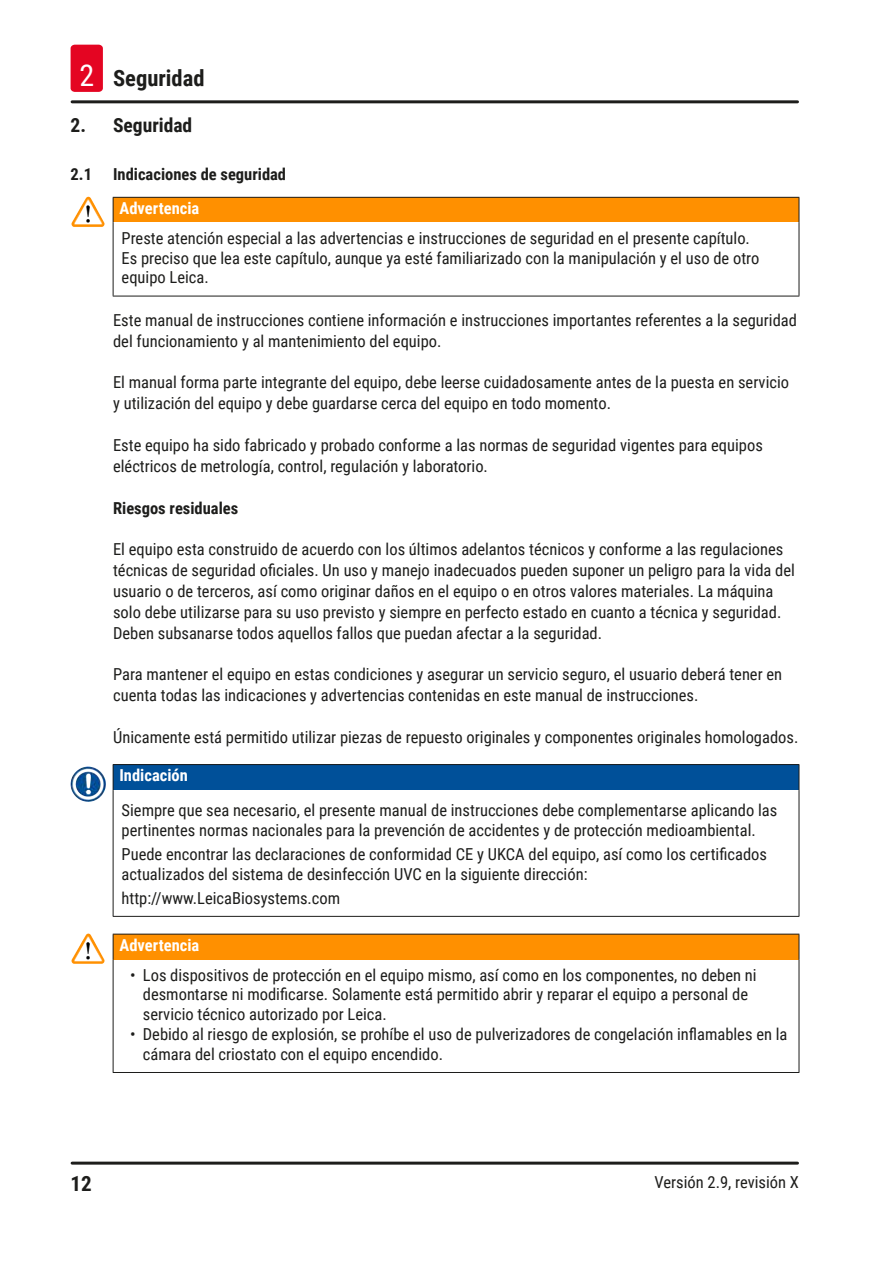
<style>
.page{position:relative;width:893px;height:1263px;background:#fff}
.page>*{position:absolute;margin:0;border:0;box-sizing:border-box;transform-origin:0 0}
.t1{font:700 22.5px "Roboto Condensed";color:#1d1d1b}
.t2{font:700 21px "Roboto Condensed";color:#1d1d1b}
.t3{font:700 19.5px "Roboto Condensed";color:#1d1d1b}
.Description_text{font:16.5px/20.9px "Roboto Condensed";color:#1d1d1b}
.Source_of_danger{font:16.5px/19.8px "Roboto Condensed";color:#1d1d1b}
.Subheading{font:700 16.5px "Roboto Condensed";color:#1d1d1b}
.Signalword__no_use_a{font:700 16.5px "Roboto Condensed";color:#fff}
.s1{font-weight:400;font-size:30px;color:#fff}
</style>
<div class="page">
<hr style="left:72px;top:1161px;width:725px;height:3px;background:#1d1d1b">
<hr style="left:72px;top:100px;width:725px;height:3px;background:#1d1d1b">
<div style="left:71px;top:45px;width:32px;height:47px;background:#e40522;border-radius:4px"></div>
<div style="left:113px;top:197px;width:686px;height:26px;background:#ff9000"></div>
<hr style="left:113px;top:223px;width:1px;height:73px;background:#1d1d1b">
<hr style="left:799px;top:223px;width:1px;height:73px;background:#1d1d1b">
<hr style="left:113px;top:296px;width:686px;height:1px;background:#1d1d1b">
<hr style="left:113px;top:197px;width:686px;height:1px;background:#1d1d1b">
<svg style="left:113px;top:198px;width:1px;height:25px"></svg>
<svg style="left:799px;top:198px;width:1px;height:25px"></svg>
<img style="left:74px;top:197px;width:14px;height:23px">
<div style="left:113px;top:764px;width:686px;height:26px;background:#005099"></div>
<hr style="left:113px;top:790px;width:1px;height:126px;background:#1d1d1b">
<hr style="left:799px;top:790px;width:1px;height:126px;background:#1d1d1b">
<hr style="left:113px;top:916px;width:686px;height:1px;background:#1d1d1b">
<hr style="left:113px;top:764px;width:686px;height:1px;background:#1d1d1b">
<svg style="left:113px;top:765px;width:1px;height:25px"></svg>
<svg style="left:799px;top:765px;width:1px;height:25px"></svg>
<img style="left:71px;top:767px;width:26px;height:35px">
<div style="left:113px;top:934px;width:686px;height:26px;background:#ff9000"></div>
<hr style="left:113px;top:960px;width:1px;height:112px;background:#1d1d1b">
<hr style="left:799px;top:960px;width:1px;height:112px;background:#1d1d1b">
<hr style="left:113px;top:1072px;width:686px;height:1px;background:#1d1d1b">
<hr style="left:113px;top:934px;width:686px;height:1px;background:#1d1d1b">
<svg style="left:113px;top:934px;width:1px;height:26px"></svg>
<svg style="left:799px;top:934px;width:1px;height:26px"></svg>
<img style="left:74px;top:934px;width:14px;height:22px">
<h1 class="t1" style="left:79px;top:63px;width:127px"><span class="s1">2</span> Seguridad</h1>
<p class="t3" style="left:71px;top:111px;width:123px">2. Seguridad</p>
<p class="Subheading" style="left:71px;top:162px;width:23px">2.1</p>
<p class="Subheading" style="left:113px;top:162px;width:175px">Indicaciones de seguridad</p>
<p class="Signalword__no_use_a" style="left:119px;top:196px;width:81px">Advertencia</p>
<p class="Source_of_danger" style="left:122px;top:227px;width:639px">Preste atención especial a las advertencias e instrucciones de seguridad en el presente capítulo.<br>Es preciso que lea este capítulo, aunque ya esté familiarizado con la manipulación y el uso de otro equipo Leica.</p>
<p class="Description_text" style="left:113px;top:309px;width:685px">Este manual de instrucciones contiene información e instrucciones importantes referentes a la seguridad del funcionamiento y al mantenimiento del equipo.</p>
<p class="Description_text" style="left:113px;top:372px;width:678px">El manual forma parte integrante del equipo, debe leerse cuidadosamente antes de la puesta en servicio y utilización del equipo y debe guardarse cerca del equipo en todo momento.</p>
<p class="Description_text" style="left:113px;top:434px;width:651px">Este equipo ha sido fabricado y probado conforme a las normas de seguridad vigentes para equipos eléctricos de metrología, control, regulación y laboratorio.</p>
<p class="Subheading" style="left:113px;top:496px;width:127px">Riesgos residuales</p>
<p class="Description_text" style="left:113px;top:538px;width:683px">El equipo esta construido de acuerdo con los últimos adelantos técnicos y conforme a las regulaciones técnicas de seguridad oficiales. Un uso y manejo inadecuados pueden suponer un peligro para la vida del usuario o de terceros, así como originar daños en el equipo o en otros valores materiales. La máquina solo debe utilizarse para su uso previsto y siempre en perfecto estado en cuanto a técnica y seguridad.<br>Deben subsanarse todos aquellos fallos que puedan afectar a la seguridad.</p>
<p class="Description_text" style="left:113px;top:663px;width:671px">Para mantener el equipo en estas condiciones y asegurar un servicio seguro, el usuario deberá tener en cuenta todas las indicaciones y advertencias contenidas en este manual de instrucciones.</p>
<p class="Description_text" style="left:113px;top:726px;width:687px">Únicamente está permitido utilizar piezas de repuesto originales y componentes originales homologados.</p>
<p class="Signalword__no_use_a" style="left:119px;top:764px;width:70px">Indicación</p>
<p class="Source_of_danger" style="left:122px;top:799px;width:657px">Siempre que sea necesario, el presente manual de instrucciones debe complementarse aplicando las pertinentes normas nacionales para la prevención de accidentes y de protección medioambiental.</p>
<p class="Source_of_danger" style="left:122px;top:843px;width:647px">Puede encontrar las declaraciones de conformidad CE y UKCA del equipo, así como los certificados actualizados del sistema de desinfección UVC en la siguiente dirección:</p>
<p class="Source_of_danger" style="left:122px;top:887px;width:220px">http://www.LeicaBiosystems.com</p>
<p class="Signalword__no_use_a" style="left:119px;top:933px;width:81px">Advertencia</p>
<p class="Description_text" style="left:143px;top:964px;width:615px;line-height:19.8px;text-indent:-13px">• Los dispositivos de protección en el equipo mismo, así como en los componentes, no deben ni desmontarse ni modificarse. Solamente está permitido abrir y reparar el equipo a personal de servicio técnico autorizado por Leica.</p>
<p class="Description_text" style="left:143px;top:1023px;width:646px;line-height:19.8px;text-indent:-13px">• Debido al riesgo de explosión, se prohíbe el uso de pulverizadores de congelación inflamables en la cámara del criostato con el equipo encendido.</p>
<p class="t2" style="left:71px;top:1169px;width:23px">12</p>
<p class="Description_text" style="left:655px;top:1171px;width:146px">Versión 2.9, revisión X</p>
</div>
